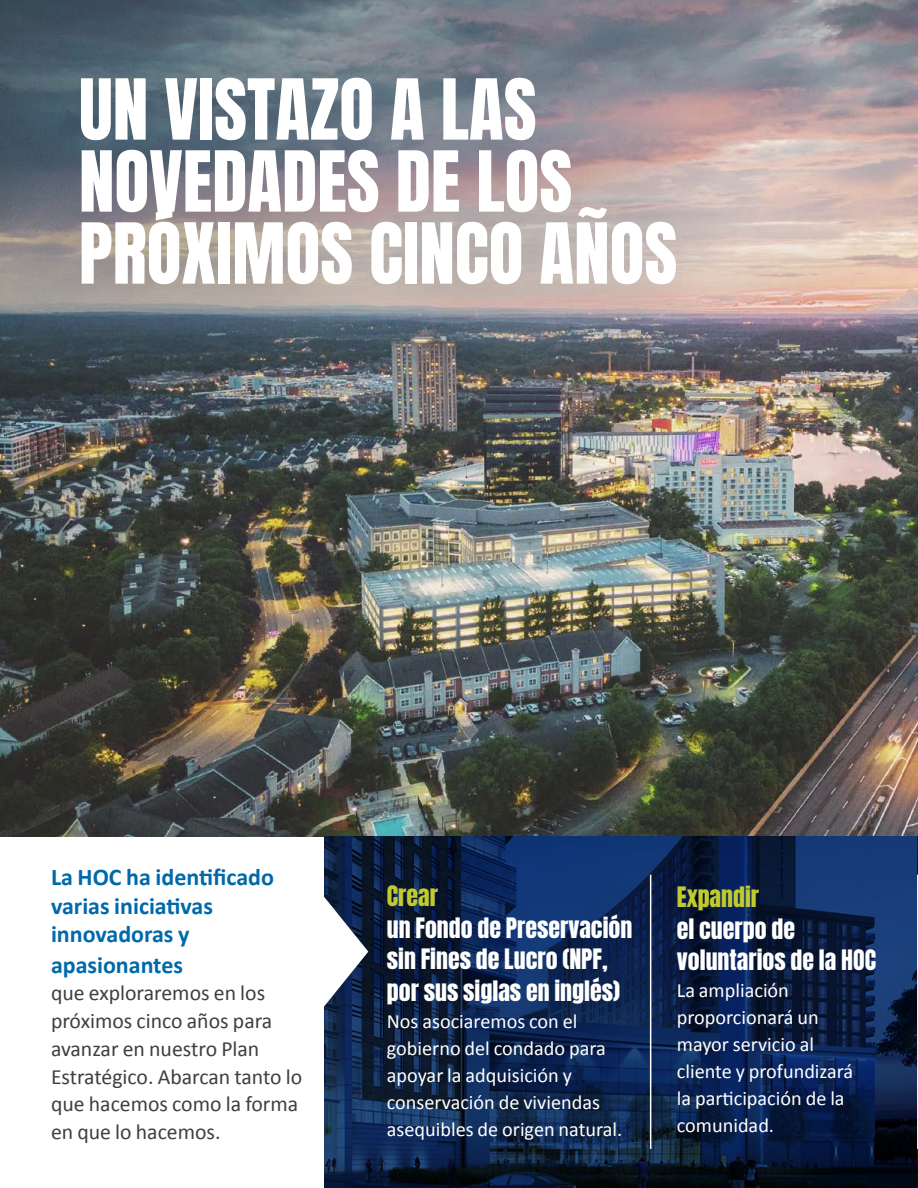
<style>
.page{position:relative;width:918px;height:1188px;background:#fff}
.page>*{position:absolute;margin:0;border:0;box-sizing:border-box;transform-origin:0 0}
.t1{font:71.4px/72px "Anton";color:#fff}
.t2{font:24px/31.5px "Anton";color:#fff}
.t3{font:700 24px/29.1px "Calibri";color:#0069aa}
.t4{font:24px "Anton";color:#c1cb30}
.t5{font:21.75px/27.8px "Calibri";color:#3f3f3f}
.t6{font:20.25px/27px "Calibri";color:#fff}
</style>
<div class="page">
<img style="left:0;top:0;width:918px;height:837px">
<svg style="left:324px;top:837px;width:594px;height:351px;background:#0c2249"></svg>
<svg style="left:324px;top:875px;width:44px;height:154px"></svg>
<hr style="left:917px;top:875px;width:1px;height:274px;background:#fff">
<hr style="left:650px;top:875px;width:1px;height:274px;background:#fff">
<h1 class="t1" style="left:79px;top:79px;width:600px">UN VISTAZO A LAS<br>NOVEDADES DE LOS<br>PRÓXIMOS CINCO AÑOS</h1>
<p class="t3" style="left:51px;top:862px;width:225px">La HOC ha identificado varias iniciativas innovadoras y apasionantes</p>
<p class="t5" style="left:51px;top:978px;width:253px">que exploraremos en los próximos cinco años para avanzar en nuestro Plan<br>Estratégico. Abarcan tanto lo que hacemos como la forma en que lo hacemos.</p>
<p class="t4" style="left:387px;top:884px;width:53px">Crear</p>
<p class="t2" style="left:387px;top:914px;width:247px">un Fondo de Preservación sin Fines de Lucro (NPF, por sus siglas en inglés)</p>
<p class="t6" style="left:387px;top:1007px;width:237px">Nos asociaremos con el gobierno del condado para apoyar la adquisición y conservación de viviendas asequibles de origen natural.</p>
<p class="t4" style="left:677px;top:885px;width:84px">Expandir</p>
<p class="t2" style="left:677px;top:915px;width:201px">el cuerpo de voluntarios de la HOC</p>
<p class="t6" style="left:677px;top:976px;width:178px">La ampliación proporcionará un mayor servicio al cliente y profundizará la participación de la comunidad.</p>
</div>
